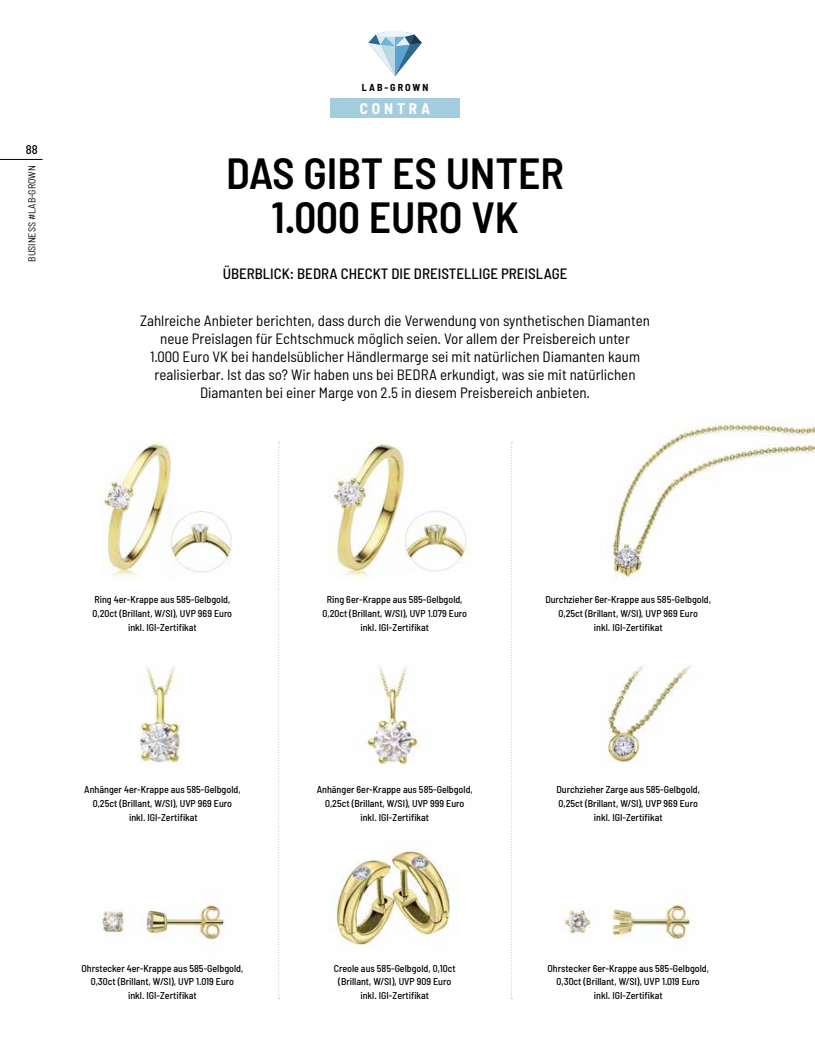
<style>
.page{position:relative;width:815px;height:1063px;background:#fff}
.page>*{position:absolute;margin:0;border:0;box-sizing:border-box;transform-origin:0 0}
.t1{font:600 semi-condensed 43.75px/43.8px "Barlow";color:#000;text-align:center}
.t2{font:700 semi-condensed 15.38px "Barlow";letter-spacing:.25em;color:#fff}
.t3{font:semi-condensed 15px/18.1px "Barlow";color:#000;text-align:center}
.t4{font:500 semi-condensed 15px "Barlow";color:#000}
.t5{font:500 semi-condensed 12.5px "Barlow";color:#000}
.t6{font:700 semi-condensed 10.12px "Barlow";letter-spacing:.2em;color:#000}
.t7{font:500 semi-condensed 10px/13.8px "Barlow";color:#000;text-align:center}
.t8{font:semi-condensed 10px "Barlow";color:#000}
</style>
<div class="page">
<hr style="left:0;top:159px;width:43px;height:1px;background:#000">
<img style="left:603px;top:676px;width:81px;height:87px">
<img style="left:139px;top:681px;width:43px;height:83px">
<img style="left:366px;top:681px;width:55px;height:84px">
<img style="left:613px;top:423px;width:202px;height:157px">
<img style="left:334px;top:846px;width:121px;height:101px">
<img style="left:561px;top:903px;width:130px;height:36px">
<img style="left:100px;top:901px;width:126px;height:49px">
<img style="left:100px;top:442px;width:72px;height:137px">
<img style="left:328px;top:442px;width:77px;height:136px">
<img style="left:399px;top:507px;width:70px;height:67px">
<div style="left:330px;top:99px;width:130px;height:19px;background:#a4cedd"></div>
<svg style="left:368px;top:32px;width:54px;height:44px"></svg>
<svg style="left:278px;top:442px;width:2px;height:557px"></svg>
<svg style="left:511px;top:442px;width:1px;height:557px"></svg>
<img style="left:166px;top:503px;width:66px;height:76px">
<svg style="left:626px;top:665px;width:66px;height:16px"></svg>
<p class="t5" style="left:26px;top:142px;width:13px">88</p>
<p class="t8" style="left:26px;top:262px;width:98px;rotate:-90deg">BUSINESS #LAB-GROWN</p>
<p class="t6" style="left:362px;top:81px;width:68px">LAB-GROWN</p>
<h2 class="t2" style="left:360px;top:98px;width:72px">CONTRA</h2>
<h1 class="t1" style="left:226px;top:150px;width:339px">DAS GIBT ES UNTER<br>1.000 EURO VK</h1>
<h3 class="t4" style="left:223px;top:265px;width:346px">ÜBERBLICK: BEDRA CHECKT DIE DREISTELLIGE PREISLAGE</h3>
<p class="t3" style="left:140px;top:311px;width:512px">Zahlreiche Anbieter berichten, dass durch die Verwendung von synthetischen Diamanten neue Preislagen für Echtschmuck möglich seien. Vor allem der Preisbereich unter<br>1.000 Euro VK bei handelsüblicher Händlermarge sei mit natürlichen Diamanten kaum realisierbar. Ist das so? Wir haben uns bei BEDRA erkundigt, was sie mit natürlichen Diamanten bei einer Marge von 2.5 in diesem Preisbereich anbieten.</p>
<p class="t7" style="left:93px;top:592px;width:141px">Ring 4er-Krappe aus 585-Gelbgold,<br>0,20ct (Brillant, W/SI), UVP 969 Euro inkl. IGI-Zertifikat</p>
<p class="t7" style="left:322px;top:592px;width:146px">Ring 6er-Krappe aus 585-Gelbgold,<br>0,20ct (Brillant, W/SI), UVP 1.079 Euro inkl. IGI-Zertifikat</p>
<p class="t7" style="left:545px;top:592px;width:167px">Durchzieher 6er-Krappe aus 585-Gelbgold,<br>0,25ct (Brillant, W/SI), UVP 969 Euro<br>inkl. IGI-Zertifikat</p>
<p class="t7" style="left:84px;top:783px;width:158px">Anhänger 4er-Krappe aus 585-Gelbgold,<br>0,25ct (Brillant, W/SI), UVP 969 Euro inkl. IGI-Zertifikat</p>
<p class="t7" style="left:317px;top:783px;width:158px">Anhänger 6er-Krappe aus 585-Gelbgold,<br>0,25ct (Brillant, W/SI), UVP 999 Euro inkl. IGI-Zertifikat</p>
<p class="t7" style="left:557px;top:783px;width:145px">Durchzieher Zarge aus 585-Gelbgold,<br>0,25ct (Brillant, W/SI), UVP 969 Euro inkl. IGI-Zertifikat</p>
<p class="t7" style="left:81px;top:961px;width:163px">Ohrstecker 4er-Krappe aus 585-Gelbgold,<br>0,30ct (Brillant, W/SI), UVP 1.019 Euro inkl. IGI-Zertifikat</p>
<p class="t7" style="left:334px;top:961px;width:124px">Creole aus 585-Gelbgold, 0,10ct (Brillant, W/SI), UVP 909 Euro inkl. IGI-Zertifikat</p>
<p class="t7" style="left:547px;top:961px;width:163px">Ohrstecker 6er-Krappe aus 585-Gelbgold,<br>0,30ct (Brillant, W/SI), UVP 1.019 Euro inkl. IGI-Zertifikat</p>
</div>
